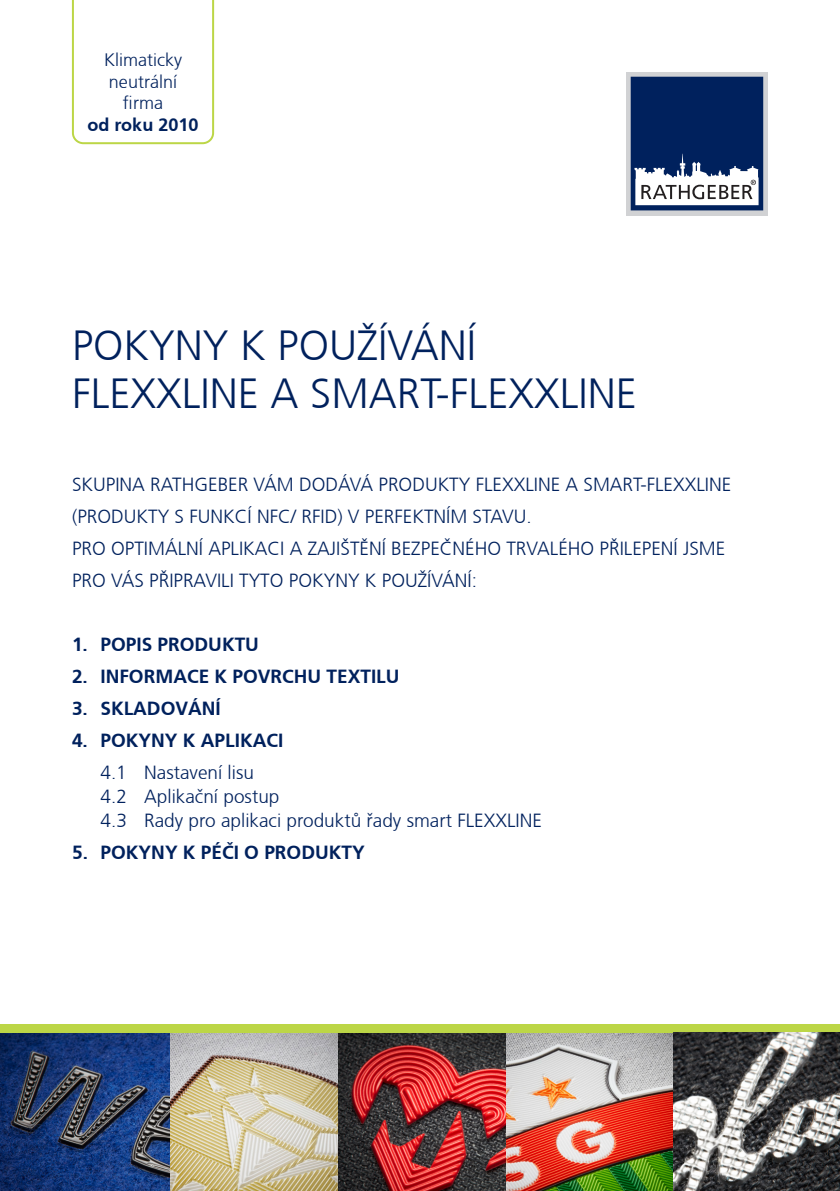
<style>
.page{position:relative;width:840px;height:1191px;background:#fff}
.page>*{position:absolute;margin:0;border:0;box-sizing:border-box;transform-origin:0 0}
.t1{font:300 42px/48px "Frutiger CE";color:#00215d}
.t2{font:300 19px/32px "Frutiger CE";color:#00215d}
.t3{font:700 19px "Frutiger CE";color:#00215d}
.t4{font:300 18px/21.6px "Frutiger CE";color:#00215d;text-align:center}
.t5{font:700 18px "Frutiger CE";color:#00215d}
</style>
<div class="page">
<svg style="left:626px;top:72px;width:141px;height:143px;background:#bcc0c8"></svg>
<div style="left:630px;top:77px;width:132px;height:133px;background:#00215d"></div>
<svg style="left:634px;top:154px;width:124px;height:51px"></svg>
<img style="left:0;top:1032px;width:839px;height:159px">
<div style="left:0;top:1023px;width:839px;height:9px;background:#bcd646"></div>
<svg style="left:71px;top:0;width:144px;height:145px"></svg>
<p class="t4" style="left:104px;top:49px;width:79px">Klimaticky neutrální firma</p>
<p class="t5" style="left:88px;top:114px;width:112px">od roku 2010</p>
<h1 class="t1" style="left:72px;top:321px;width:566px">POKYNY K POUŽÍVÁNÍ<br>FLEXXLINE A SMART-FLEXXLINE</h1>
<p class="t2" style="left:72px;top:468px;width:660px">SKUPINA RATHGEBER VÁM DODÁVÁ PRODUKTY FLEXXLINE A SMART-FLEXXLINE (PRODUKTY S FUNKCÍ NFC/ RFID) V PERFEKTNÍM STAVU.<br>PRO OPTIMÁLNÍ APLIKACI A ZAJIŠTĚNÍ BEZPEČNÉHO TRVALÉHO PŘILEPENÍ JSME PRO VÁS PŘIPRAVILI TYTO POKYNY K POUŽÍVÁNÍ:</p>
<p class="t3" style="left:72px;top:632px;width:188px">1. POPIS PRODUKTU</p>
<p class="t3" style="left:72px;top:664px;width:329px">2. INFORMACE K POVRCHU TEXTILU</p>
<p class="t3" style="left:72px;top:696px;width:150px">3. SKLADOVÁNÍ</p>
<p class="t3" style="left:72px;top:728px;width:213px">4. POKYNY K APLIKACI</p>
<p class="t2" style="left:100px;top:760px;width:442px;line-height:24px">4.1 Nastavení lisu<br>4.2 Aplikační postup<br>4.3 Rady pro aplikaci produktů řady smart FLEXXLINE</p>
<p class="t3" style="left:72px;top:840px;width:294px">5. POKYNY K PÉČI O PRODUKTY</p>
</div>
